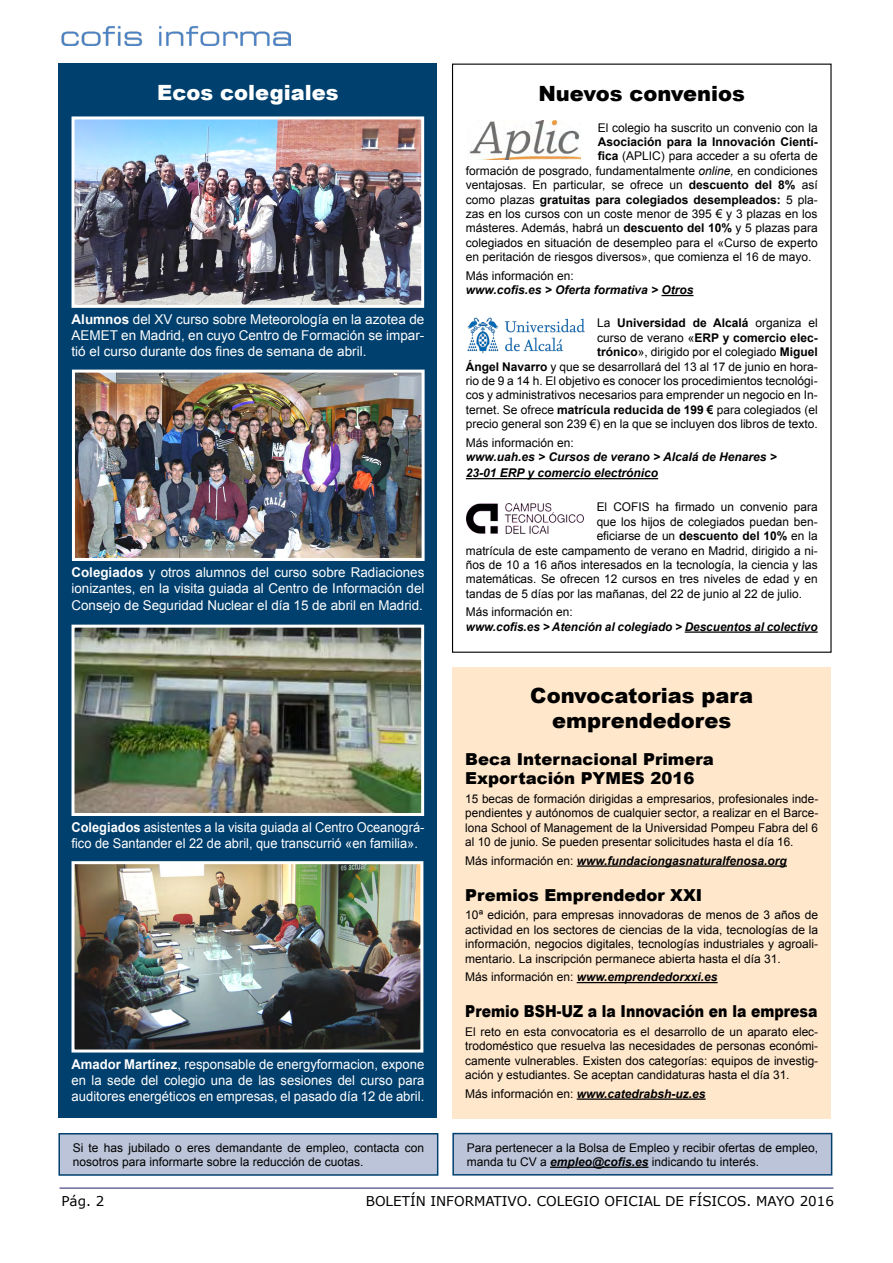
<style>
.page{position:relative;width:893px;height:1263px;background:#fff}
.page>*{position:absolute;margin:0;border:0;box-sizing:border-box;transform-origin:0 0}
.t1{font:900 21px/25.2px "Arial";color:#000;text-align:center}
.t2{font:900 21px "Arial";color:#fff}
.t3{font:900 16.5px/19.8px "Arial";color:#000}
.t4{font:900 16.5px "Arial";color:#000;scale:.85 1}
.t5{font:13.5px/16.2px "Arial";color:#fff;text-align:justify}
.t6{font:13.5px/16.2px "Arial";color:#fff;scale:.95 1}
.t7{font:13.5px "Verdana";color:#000}
.t8{font:12px/14.4px "Arial";color:#000;text-align:justify}
.t9{font:italic 700 12px/16.2px "Arial";color:#000}
.t10{font:700 12px "Arial";color:#000}
.s1{font-weight:700}
.s2{font-style:italic}
.s3{font-weight:400}
.s4{font-weight:400;font-style:normal}
.s5{font-weight:700;font-style:italic}
</style>
<div class="page">
<hr style="left:60px;top:1187px;width:773px;height:2px;background:#6d6a9d">
<img style="left:61px;top:26px;width:230px;height:20px">
<div style="left:453px;top:1133px;width:379px;height:42px;background:#bbc4d8"></div>
<hr style="left:550px;top:1166px;width:98px;height:2px;background:#000">
<div style="left:452px;top:1133px;width:380px;height:42px;border:2px solid #00406e"></div>
<div style="left:59px;top:1134px;width:379px;height:41px;background:#bbc4d8"></div>
<div style="left:58px;top:1133px;width:380px;height:43px;border:2px solid #00406e"></div>
<div style="left:453px;top:667px;width:378px;height:451px;background:#ffe7cc"></div>
<hr style="left:577px;top:865px;width:210px;height:2px;background:#000">
<hr style="left:577px;top:982px;width:141px;height:1px;background:#000">
<hr style="left:577px;top:1098px;width:129px;height:2px;background:#000">
<hr style="left:661px;top:295px;width:32px;height:1px;background:#000">
<hr style="left:466px;top:478px;width:192px;height:1px;background:#000">
<hr style="left:685px;top:631px;width:133px;height:2px;background:#000">
<div style="left:59px;top:64px;width:378px;height:1054px;background:#00406e"></div>
<img style="left:76px;top:865px;width:343px;height:183px">
<div style="left:72px;top:861px;width:351px;height:191px;border:3px solid #fff"></div>
<img style="left:76px;top:629px;width:344px;height:183px">
<div style="left:72px;top:625px;width:352px;height:191px;border:3px solid #fff"></div>
<img style="left:76px;top:120px;width:344px;height:184px">
<div style="left:72px;top:116px;width:352px;height:192px;border:3px solid #fff"></div>
<img style="left:76px;top:374px;width:345px;height:183px">
<div style="left:72px;top:370px;width:353px;height:191px;border:3px solid #fff"></div>
<img style="left:469px;top:121px;width:111px;height:39px">
<img style="left:467px;top:317px;width:117px;height:37px">
<img style="left:466px;top:503px;width:118px;height:30px">
<h1 class="t2" style="left:157px;top:77px;width:183px">Ecos colegiales</h1>
<p class="t5" style="left:72px;top:311px;width:354px"><span class="s1">Alumnos</span> del XV curso sobre Meteorología en la azotea de AEMET en Madrid, en cuyo Centro de Formación se impar&shy;tió el curso durante dos fines de semana de abril.</p>
<p class="t5" style="left:72px;top:564px;width:354px"><span class="s1">Colegiados</span> y otros alumnos del curso sobre Radiaciones ionizantes, en la visita guiada al Centro de Información del Consejo de Seguridad Nuclear el día 15 de abril en Madrid.</p>
<p class="t6" style="left:72px;top:819px;width:373px"><span class="s1">Colegiados</span> asistentes a la visita guiada al Centro Oceanográ&shy;fico de Santander el 22 de abril, que transcurrió «en familia».</p>
<p class="t5" style="left:72px;top:1056px;width:354px"><span class="s1">Amador Martínez</span>, responsable de energyformacion, expone en la sede del colegio una de las sesiones del curso para auditores energéticos en empresas, el pasado día 12 de abril.</p>
<p class="t8" style="left:73px;top:1140px;width:353px">Si te has jubilado o eres demandante de empleo, contacta con nosotros para informarte sobre la reducción de cuotas.</p>
<h1 class="t1" style="left:538px;top:80px;width:208px">Nuevos convenios</h1>
<p class="t8" style="left:598px;top:120px;width:221px">El colegio ha suscrito un convenio con la</p>
<p class="t10" style="left:598px;top:134px;width:221px">Asociación para la Innovación Cientí-</p>
<p class="t8" style="left:598px;top:149px;width:221px"><span class="s1">fica</span> (APLIC) para acceder a su oferta de</p>
<p class="t8" style="left:466px;top:164px;width:353px">formación de posgrado, fundamentalmente <span class="s2">online,</span> en condiciones</p>
<p class="t8" style="left:466px;top:178px;width:353px">ventajosas. En particular, se ofrece un <span class="s1">descuento del 8%</span> así</p>
<p class="t10" style="left:466px;top:191px;width:353px"><span class="s3">como plazas</span> gratuitas para colegiados desempleados: <span class="s3">5 pla-</span></p>
<p class="t8" style="left:466px;top:207px;width:353px">zas en los cursos con un coste menor de 395 € y 3 plazas en los</p>
<p class="t8" style="left:466px;top:221px;width:353px">másteres. Además, habrá un <span class="s1">descuento del 10%</span> y 5 plazas para</p>
<p class="t8" style="left:466px;top:236px;width:353px">colegiados en situación de desempleo para el «Curso de experto</p>
<p class="t8" style="left:466px;top:250px;width:347px">en peritación de riesgos diversos», que comienza el 16 de mayo.</p>
<p class="t8" style="left:466px;top:269px;width:110px">Más información en:</p>
<p class="t9" style="left:466px;top:282px;width:229px">www.cofis.es &gt; Oferta formativa &gt; Otros</p>
<p class="t8" style="left:466px;top:316px;width:353px;text-align:right">La <span class="s1">Universidad de Alcalá</span> organiza el<br>curso de verano «<span class="s1">ERP y comercio elec-<br>trónico</span>», dirigido por el colegiado <span class="s1">Miguel<br>Ángel Navarro</span> y que se desarrollará del 13 al 17 de junio en hora&shy;rio de 9 a 14 h. El objetivo es conocer los procedimientos tecnológi&shy;cos y administrativos necesarios para emprender un negocio en In&shy;ternet. Se ofrece <span class="s1">matrícula reducida de 199 €</span> para colegiados (el precio general son 239 €) en la que se incluyen dos libros de texto.</p>
<p class="t8" style="left:466px;top:435px;width:110px">Más información en:</p>
<p class="t9" style="left:466px;top:449px;width:312px">www.uah.es &gt; Cursos de verano &gt; Alcalá de Henares &gt;<br>23-01 ERP y comercio electrónico</p>
<p class="t8" style="left:597px;top:500px;width:222px">El COFIS ha firmado un convenio para</p>
<p class="t8" style="left:597px;top:514px;width:222px">que los hijos de colegiados puedan ben-</p>
<p class="t8" style="left:597px;top:529px;width:222px">eficiarse de un <span class="s1">descuento del 10%</span> en la</p>
<p class="t8" style="left:466px;top:543px;width:353px">matrícula de este campamento de verano en Madrid, dirigido a ni-</p>
<p class="t8" style="left:466px;top:558px;width:353px">ños de 10 a 16 años interesados en la tecnología, la ciencia y las</p>
<p class="t8" style="left:466px;top:572px;width:353px">matemáticas. Se ofrecen 12 cursos en tres niveles de edad y en</p>
<p class="t8" style="left:466px;top:586px;width:338px">tandas de 5 días por las mañanas, del 22 de junio al 22 de julio.</p>
<p class="t8" style="left:466px;top:605px;width:108px">Más información en:</p>
<p class="t9" style="left:466px;top:619px;width:353px">www.cofis.es &gt; Atención al colegiado &gt; Descuentos al colectivo</p>
<h1 class="t1" style="left:530px;top:682px;width:224px">Convocatorias para emprendedores</h1>
<h2 class="t3" style="left:465px;top:748px;width:250px">Beca Internacional Primera<br>Exportación PYMES 2016</h2>
<p class="t8" style="left:465px;top:792px;width:354px">15 becas de formación dirigidas a empresarios, profesionales inde&shy;pendientes y autónomos de cualquier sector, a realizar en el Barce&shy;lona School of Management de la Universidad Pompeu Fabra del 6 al 10 de junio. Se pueden presentar solicitudes hasta el día 16.</p>
<p class="t9" style="left:465px;top:853px;width:323px"><span class="s4">Más información en:</span> www.fundaciongasnaturalfenosa.org</p>
<h2 class="t3" style="left:465px;top:884px;width:239px">Premios Emprendedor XXI</h2>
<p class="t8" style="left:465px;top:908px;width:354px">10ª edición, para empresas innovadoras de menos de 3 años de actividad en los sectores de ciencias de la vida, tecnologías de la información, negocios digitales, tecnologías industriales y agroali&shy;mentario. La inscripción permanece abierta hasta el día 31.</p>
<p class="t9" style="left:465px;top:969px;width:254px"><span class="s4">Más información en:</span> www.emprendedorxxi.es</p>
<h2 class="t4" style="left:465px;top:999px;width:416px">Premio BSH-UZ a la Innovación en la empresa</h2>
<p class="t8" style="left:465px;top:1025px;width:354px">El reto en esta convocatoria es el desarrollo de un aparato elec&shy;trodoméstico que resuelva las necesidades de personas económi&shy;camente vulnerables. Existen dos categorías: equipos de investig&shy;ación y estudiantes. Se aceptan candidaturas hasta el día 31.</p>
<p class="t9" style="left:465px;top:1086px;width:242px"><span class="s4">Más información en:</span> www.catedrabsh-uz.es</p>
<p class="t8" style="left:467px;top:1140px;width:353px">Para pertenecer a la Bolsa de Empleo y recibir ofertas de empleo, manda tu CV a <span class="s5">empleo@cofis.es</span> indicando tu interés.</p>
<p class="t7" style="left:61px;top:1193px;width:44px">Pág. 2</p>
<p class="t7" style="left:366px;top:1193px;width:470px">BOLETÍN INFORMATIVO. COLEGIO OFICIAL DE FÍSICOS. MAYO 2016</p>
</div>
